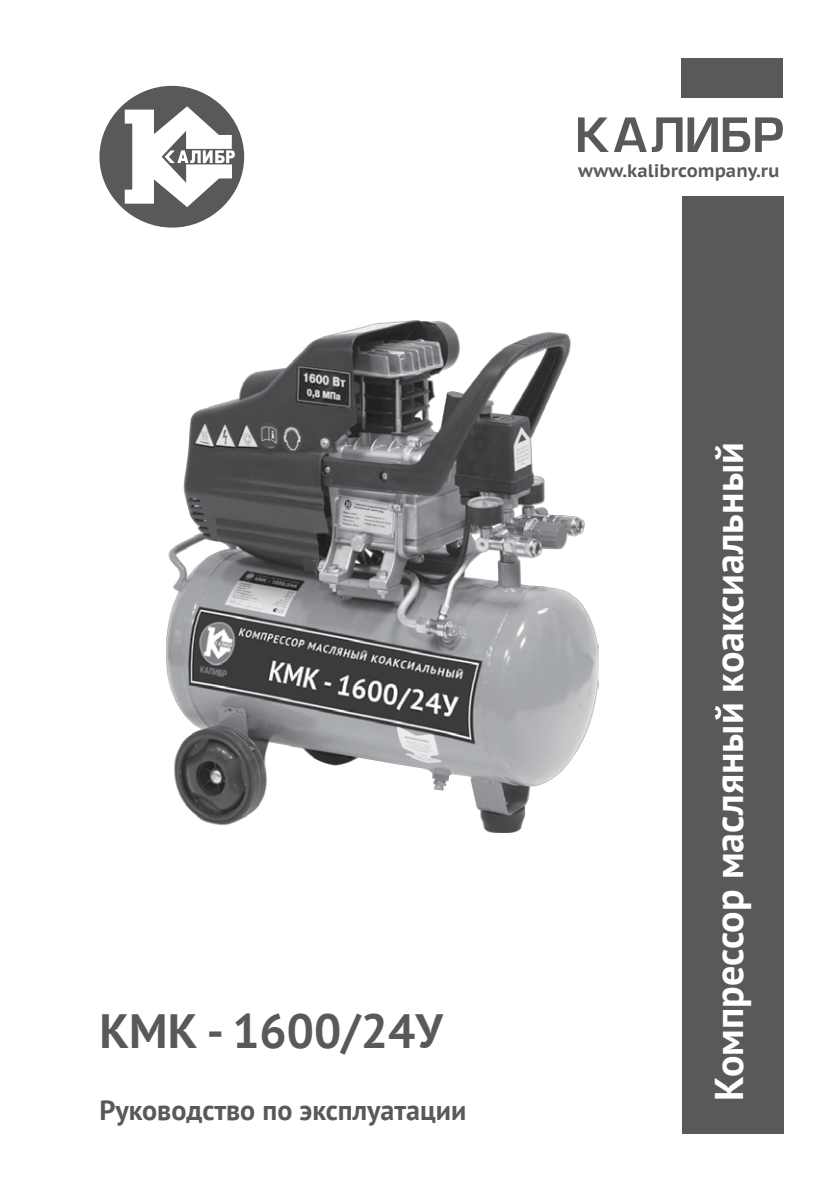
<style>
.page{position:relative;width:840px;height:1191px;background:#fff}
.page>*{position:absolute;margin:0;border:0;box-sizing:border-box;transform-origin:0 0}
.t1{font:700 48px "PT Sans";color:#58595b}
.t2{font:700 40px "PT Sans";color:#fff}
.t3{font:700 28px "PT Sans";color:#58595b}
.t4{font:700 18px "PT Sans Caption";color:#58595b}
</style>
<div class="page">
<div style="left:681px;top:196px;width:101px;height:937px;background:#58595b"></div>
<svg style="left:578px;top:117px;width:204px;height:35px"></svg>
<div style="left:99px;top:86px;width:145px;height:142px;background:#58595b;border-radius:50%"></div>
<svg style="left:124px;top:105px;width:111px;height:103px"></svg>
<div style="left:681px;top:58px;width:101px;height:39px;background:#58595b"></div>
<img style="left:166px;top:321px;width:432px;height:512px">
<p class="t1" style="left:99px;top:999px;width:344px">КМК - 1600/24У</p>
<p class="t3" style="left:99px;top:1092px;width:368px">Руководство по эксплуатации</p>
<p class="t4" style="left:577px;top:164px;width:203px">www.kalibrcompany.ru</p>
<p class="t2" style="left:702px;top:1100px;width:659px;rotate:-90deg">Компрессор масляный коаксиальный</p>
</div>
